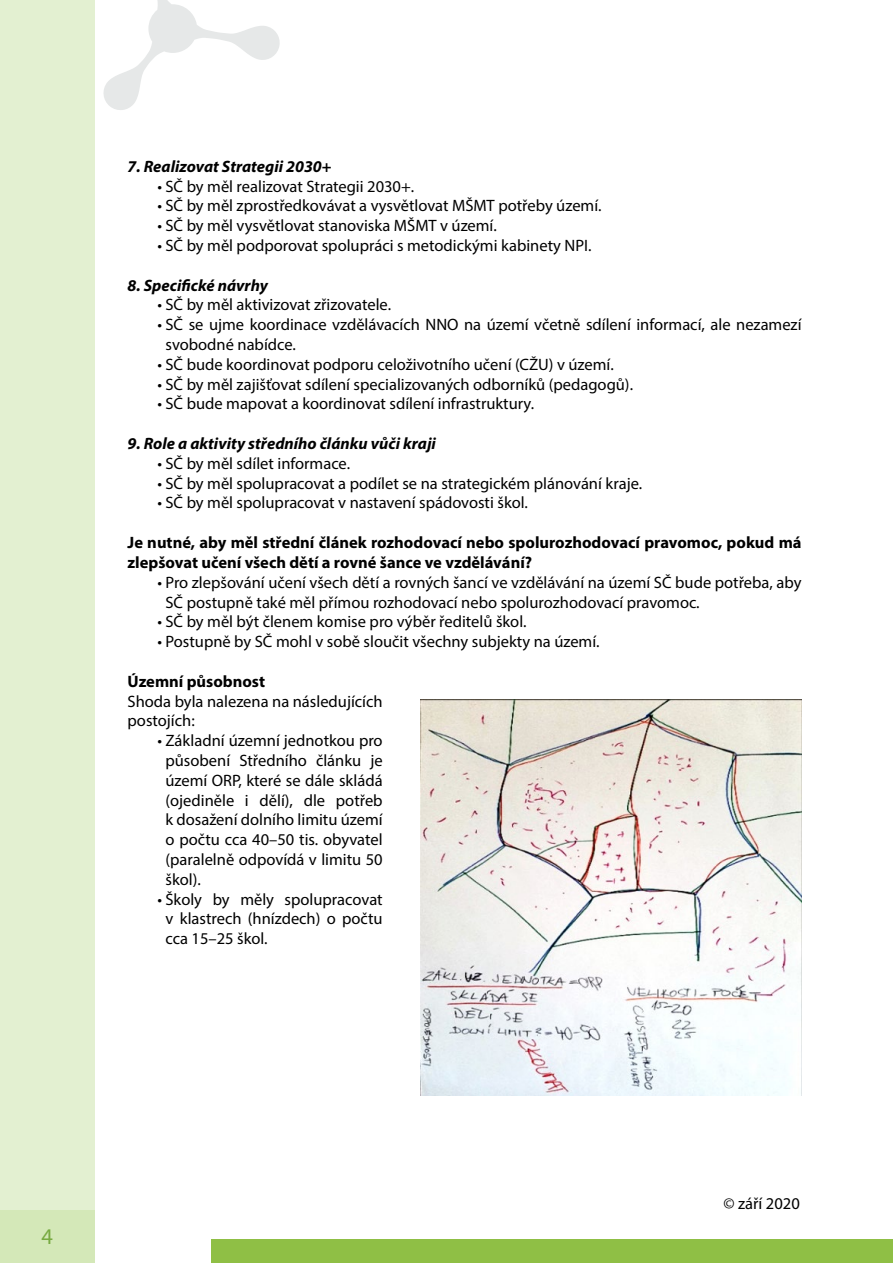
<style>
.page{position:relative;width:893px;height:1263px;background:#fff}
.page>*{position:absolute;margin:0;border:0;box-sizing:border-box;transform-origin:0 0}
.t1{font:22.5px "Myriad Pro";color:#78ab42}
.t2{font:16.5px/19.8px "Myriad Pro";color:#000}
.t3{font:700 16.5px/19.8px "Myriad Pro";color:#000}
.t4{font:italic 700 16.5px "Myriad Pro";color:#000}
</style>
<div class="page">
<div style="left:0;top:0;width:95px;height:1211px;background:#e3f0d1"></div>
<div style="left:0;top:1211px;width:95px;height:52px;background:#d4e8b8"></div>
<svg style="left:103px;top:0;width:177px;height:110px"></svg>
<div style="left:212px;top:1239px;width:681px;height:24px;background:#8fbf45"></div>
<img style="left:421px;top:699px;width:380px;height:396px">
<p class="t4" style="left:128px;top:156px;width:206px">7. Realizovat Strategii 2030+</p>
<p class="t2" style="left:157px;top:176px;width:258px">• SČ by měl realizovat Strategii 2030+.</p>
<p class="t2" style="left:157px;top:196px;width:446px">• SČ by měl zprostředkovávat a vysvětlovat MŠMT potřeby území.</p>
<p class="t2" style="left:157px;top:216px;width:341px">• SČ by měl vysvětlovat stanoviska MŠMT v území.</p>
<p class="t2" style="left:157px;top:235px;width:436px">• SČ by měl podporovat spolupráci s metodickými kabinety NPI.</p>
<p class="t4" style="left:128px;top:274px;width:142px">8. Specifické návrhy</p>
<p class="t2" style="left:157px;top:295px;width:235px">• SČ by měl aktivizovat zřizovatele.</p>
<p class="t2" style="left:165px;top:315px;width:638px;text-indent:-8px">• SČ se ujme koordinace vzdělávacích NNO na území včetně sdílení informací, ale nezamezí svobodné nabídce.</p>
<p class="t2" style="left:157px;top:354px;width:458px">• SČ bude koordinovat podporu celoživotního učení (CŽU) v území.</p>
<p class="t2" style="left:157px;top:374px;width:477px">• SČ by měl zajišťovat sdílení specializovaných odborníků (pedagogů).</p>
<p class="t2" style="left:157px;top:394px;width:378px">• SČ bude mapovat a koordinovat sdílení infrastruktury.</p>
<p class="t4" style="left:128px;top:433px;width:310px">9. Role a aktivity středního článku vůči kraji</p>
<p class="t2" style="left:157px;top:453px;width:194px">• SČ by měl sdílet informace.</p>
<p class="t2" style="left:157px;top:473px;width:486px">• SČ by měl spolupracovat a podílet se na strategickém plánování kraje.</p>
<p class="t2" style="left:157px;top:493px;width:372px">• SČ by měl spolupracovat v nastavení spádovosti škol.</p>
<p class="t3" style="left:128px;top:532px;width:675px">Je nutné, aby měl střední článek rozhodovací nebo spolurozhodovací pravomoc, pokud má zlepšovat učení všech dětí a rovné šance ve vzdělávání?</p>
<p class="t2" style="left:165px;top:572px;width:638px;text-indent:-8px">• Pro zlepšování učení všech dětí a rovných šancí ve vzdělávání na území SČ bude potřeba, aby<br>SČ postupně také měl přímou rozhodovací nebo spolurozhodovací pravomoc.</p>
<p class="t2" style="left:157px;top:612px;width:371px">• SČ by měl být členem komise pro výběr ředitelů škol.</p>
<p class="t2" style="left:157px;top:631px;width:444px">• Postupně by SČ mohl v sobě sloučit všechny subjekty na území.</p>
<p class="t3" style="left:128px;top:671px;width:139px">Územní působnost</p>
<p class="t2" style="left:128px;top:691px;width:257px">Shoda byla nalezena na následujících postojích:</p>
<p class="t2" style="left:165px;top:730px;width:219px;text-align:justify;text-indent:-8px">• Základní územní jednotkou pro působení Středního článku je území ORP, které se dále skládá (ojediněle i dělí), dle potřeb k dosažení dolního limitu území o počtu cca 40–50 tis. obyvatel (paralelně odpovídá v limitu 50 škol).</p>
<p class="t2" style="left:165px;top:889px;width:219px;text-align:justify;text-indent:-8px">• Školy by měly spolupracovat v klastrech (hnízdech) o počtu cca 15–25 škol.</p>
<h1 class="t1" style="left:42px;top:1223px;width:13px">4</h1>
<p class="t2" style="left:723px;top:1193px;width:78px">© září 2020</p>
</div>
